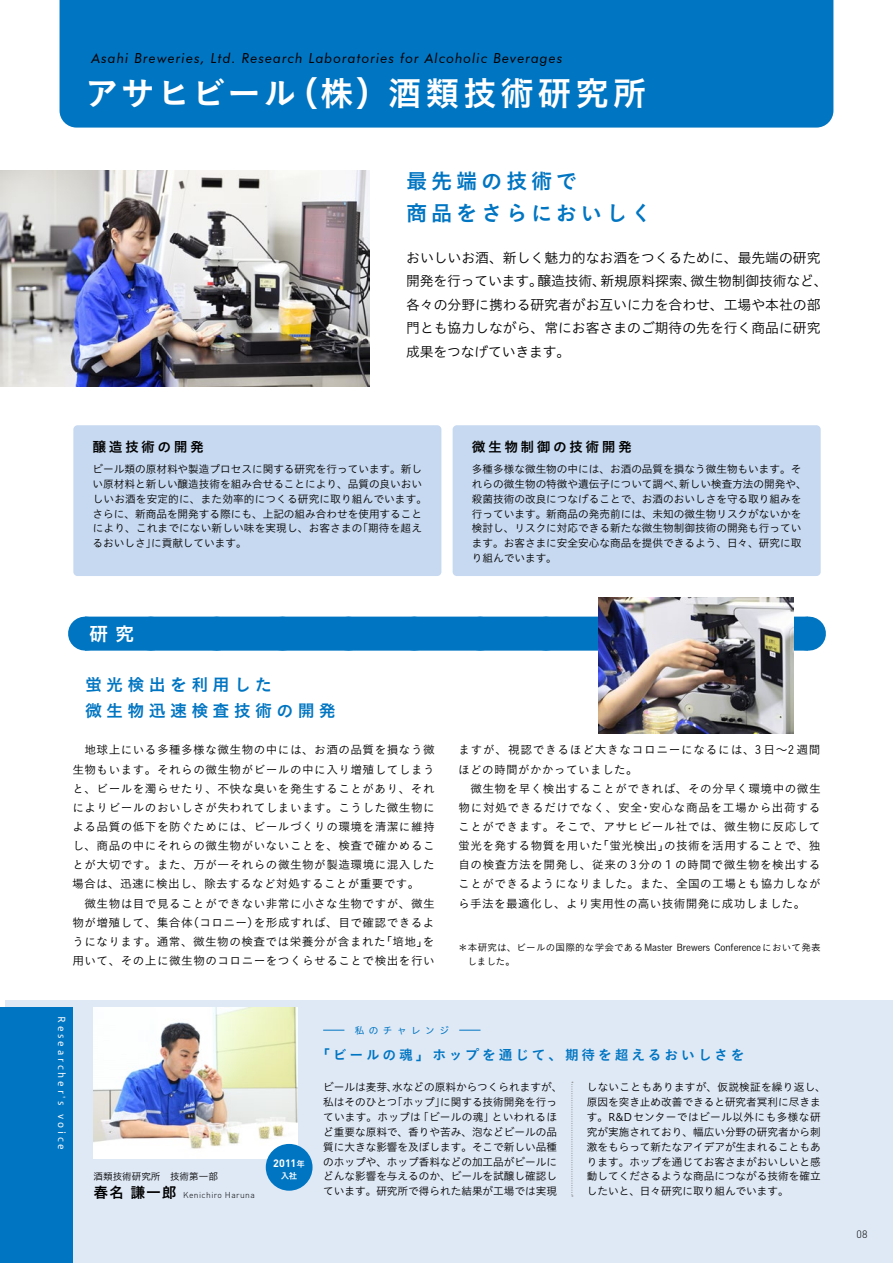
<style>
.page{position:relative;width:893px;height:1263px;background:#fff}
.page>*{position:absolute;margin:0;border:0;box-sizing:border-box;transform-origin:0 0}
.t1{font:34.05px "Koburina Go Std W6";letter-spacing:.1em;color:#fff}
.t2{font:21.3px/32px "Koburina Go Std W6";letter-spacing:.175em;color:#0075c2}
.t3{font:19.2px "Koburina Go Std W6";color:#fff}
.t4{font:16.95px/25.5px "Koburina Go Std W6";letter-spacing:.25em;color:#0075c2}
.t5{font:13.8px/23.4px "Hiragino UD Sans Std W3";color:#000}
.t6{font:italic 13.8px "Futura BT";letter-spacing:.075em;color:#000}
.t7{font:13.8px "Koburina Go Std W6";letter-spacing:.2em;color:#0075c2}
.t8{font:13.8px "Koburina Go Std W6";letter-spacing:.175em;color:#000}
.t9{font:11.7px/19.2px "Koburina Go Std W3";letter-spacing:.035em;color:#000}
.t10{font:10.65px/14.9px "Hiragino UD Sans Std W3";color:#000}
.t11{font:700 10.65px "DIN";color:#fff}
.t12{font:300 10.65px "DIN";color:#000}
.t13{font:9.6px/13.8px "Koburina Go Std W3";color:#000}
.t14{font:9.6px "Hiragino UD Sans Std W4";letter-spacing:.3em;color:#fff}
.t15{font:9.6px "Hiragino UD Sans Std W3";color:#000}
.t16{font:9.6px "Hiragino UD Sans Std W4";letter-spacing:.475em;color:#0075c2}
.t17{font:300 8.55px "DIN";letter-spacing:.05em;color:#000}
.t18{font:8.55px "Koburina Go Std W6";color:#fff}
.s1{font-family:"Hiragino UD Sans Std W3"}
.s2{font-family:"Koburina Go Std W6";font-weight:400;font-size:14.85px}
.s3{font-family:"Koburina Go Std W6";font-weight:400;font-size:8.55px}
</style>
<div class="page">
<img style="left:0;top:170px;width:370px;height:217px">
<div style="left:60px;top:0;width:773px;height:128px;background:#0075c2"></div>
<div style="left:6px;top:1000px;width:887px;height:263px;background:#dfe9f6"></div>
<img style="left:94px;top:1008px;width:204px;height:151px">
<div style="left:0;top:1008px;width:72px;height:255px;background:#0075c2"></div>
<svg style="left:571px;top:1082px;width:2px;height:114px"></svg>
<svg style="left:323px;top:1030px;width:21px;height:1px"></svg>
<svg style="left:459px;top:1030px;width:21px;height:1px"></svg>
<div style="left:266px;top:1144px;width:47px;height:47px;background:#0075c2;border-radius:50%"></div>
<div style="left:73px;top:425px;width:368px;height:151px;background:#c7d9f0;border-radius:4px"></div>
<div style="left:453px;top:425px;width:368px;height:151px;background:#c7d9f0;border-radius:4px"></div>
<div style="left:85px;top:617px;width:723px;height:34px;background:#0075c2"></div>
<svg style="left:151px;top:650px;width:447px;height:1px"></svg>
<hr style="left:808px;top:617px;width:1px;height:34px;background:#0075c2">
<img style="left:598px;top:597px;width:195px;height:137px">
<p class="t6" style="left:91px;top:50px;width:473px">Asahi Breweries, Ltd. Research Laboratories for Alcoholic Beverages</p>
<h1 class="t1" style="left:85px;top:67px;width:563px">アサヒビール（株）酒類技術研究所</h1>
<h2 class="t2" style="left:406px;top:165px;width:248px">最先端の技術で<br>商品をさらにおいしく</h2>
<p class="t8" style="left:93px;top:436px;width:113px">醸造技術の開発</p>
<p class="t5" style="left:406px;top:245px;width:423px">おいしいお酒、新しく魅力的なお酒をつくるために、最先端の研究開発を行っています。醸造技術、新規原料探索、微生物制御技術など、各々の分野に携わる研究者がお互いに力を合わせ、工場や本社の部門とも協力しながら、常にお客さまのご期待の先を行く商品に研究成果をつなげていきます。</p>
<p class="t8" style="left:472px;top:436px;width:161px">微生物制御の技術開発</p>
<p class="t10" style="left:93px;top:461px;width:336px">ビール類の原材料や製造プロセスに関する研究を行っています。新しい原材料と新しい醸造技術を組み合せることにより、品質の良いおいしいお酒を安定的に、また効率的につくる研究に取り組んでいます。さらに、新商品を開発する際にも、上記の組み合わせを使用することにより、これまでにない新しい味を実現し、お客さまの「期待を超えるおいしさ」に貢献しています。</p>
<p class="t10" style="left:472px;top:461px;width:336px">多種多様な微生物の中には、お酒の品質を損なう微生物もいます。それらの微生物の特徴や遺伝子について調べ、新しい検査方法の開発や、殺菌技術の改良につなげることで、お酒のおいしさを守る取り組みを行っています。新商品の発売前には、未知の微生物リスクがないかを検討し、リスクに対応できる新たな微生物制御技術の開発も行っています。お客さまに安全安心な商品を提供できるよう、日々、研究に取り組んでいます。</p>
<h3 class="t3" style="left:89px;top:619px;width:46px">研究</h3>
<h3 class="t4" style="left:85px;top:672px;width:252px">蛍光検出を利用した<br>微生物迅速検査技術の開発</h3>
<p class="t9" style="left:72px;top:740px;width:364px">　地球上にいる多種多様な微生物の中には、お酒の品質を損なう微生物もいます。それらの微生物がビールの中に入り増殖してしまうと、ビールを濁らせたり、不快な臭いを発生することがあり、それによりビールのおいしさが失われてしまいます。こうした微生物による品質の低下を防ぐためには、ビールづくりの環境を清潔に維持し、商品の中にそれらの微生物がいないことを、検査で確かめることが大切です。また、万が一それらの微生物が製造環境に混入した場合は、迅速に検出し、除去するなど対処することが重要です。<br>　微生物は目で見ることができない非常に小さな生物ですが、微生物が増殖して、集合体（コロニー）を形成すれば、目で確認できるようになります。通常、微生物の検査では栄養分が含まれた「培地」を用いて、その上に微生物のコロニーをつくらせることで検出を行い</p>
<p class="t9" style="left:458px;top:740px;width:364px">ますが、視認できるほど大きなコロニーになるには、3日～2週間ほどの時間がかかっていました。<br>　微生物を早く検出することができれば、その分早く環境中の微生物に対処できるだけでなく、安全・安心な商品を工場から出荷することができます。そこで、アサヒビール社では、微生物に反応して蛍光を発する物質を用いた「蛍光検出」の技術を活用することで、独自の検査方法を開発し、従来の3分の<span class="s1">１</span>の時間で微生物を検出することができるようになりました。また、全国の工場とも協力しながら手法を最適化し、より実用性の高い技術開発に成功しました。</p>
<p class="t13" style="left:458px;top:941px;width:364px">＊本研究は、ビールの国際的な学会であるMaster Brewers Conferenceにおいて発表　しました。</p>
<p class="t14" style="left:69px;top:1016px;width:135px;rotate:90deg">Researcher's voice</p>
<p class="t15" style="left:94px;top:1169px;width:126px">酒類技術研究所　技術第一部</p>
<p class="t17" style="left:94px;top:1190px;width:163px"><span class="s2">春名 謙一郎</span> Kenichiro Haruna</p>
<p class="t11" style="left:273px;top:1156px;width:33px">2011<span class="s3">年</span></p>
<p class="t18" style="left:281px;top:1169px;width:18px">入社</p>
<p class="t16" style="left:355px;top:1023px;width:96px">私のチャレンジ</p>
<p class="t7" style="left:316px;top:1044px;width:430px">「ビールの魂」ホップを通じて、期待を超えるおいしさを</p>
<p class="t10" style="left:323px;top:1079px;width:241px">ビールは麦芽、水などの原料からつくられますが、私はそのひとつ「ホップ」に関する技術開発を行っています。ホップは「ビールの魂」といわれるほど重要な原料で、香りや苦み、泡などビールの品質に大きな影響を及ぼします。そこで新しい品種のホップや、ホップ香料などの加工品がビールにどんな影響を与えるのか、ビールを試醸し確認しています。研究所で得られた結果が工場では実現</p>
<p class="t10" style="left:587px;top:1079px;width:241px">しないこともありますが、仮説検証を繰り返し、原因を突き止め改善できると研究者冥利に尽きます。R&amp;Dセンターではビール以外にも多様な研究が実施されており、幅広い分野の研究者から刺激をもらって新たなアイデアが生まれることもあります。ホップを通じてお客さまがおいしいと感動してくださるような商品につながる技術を確立したいと、日々研究に取り組んでいます。</p>
<p class="t12" style="left:856px;top:1228px;width:12px">08</p>
</div>
